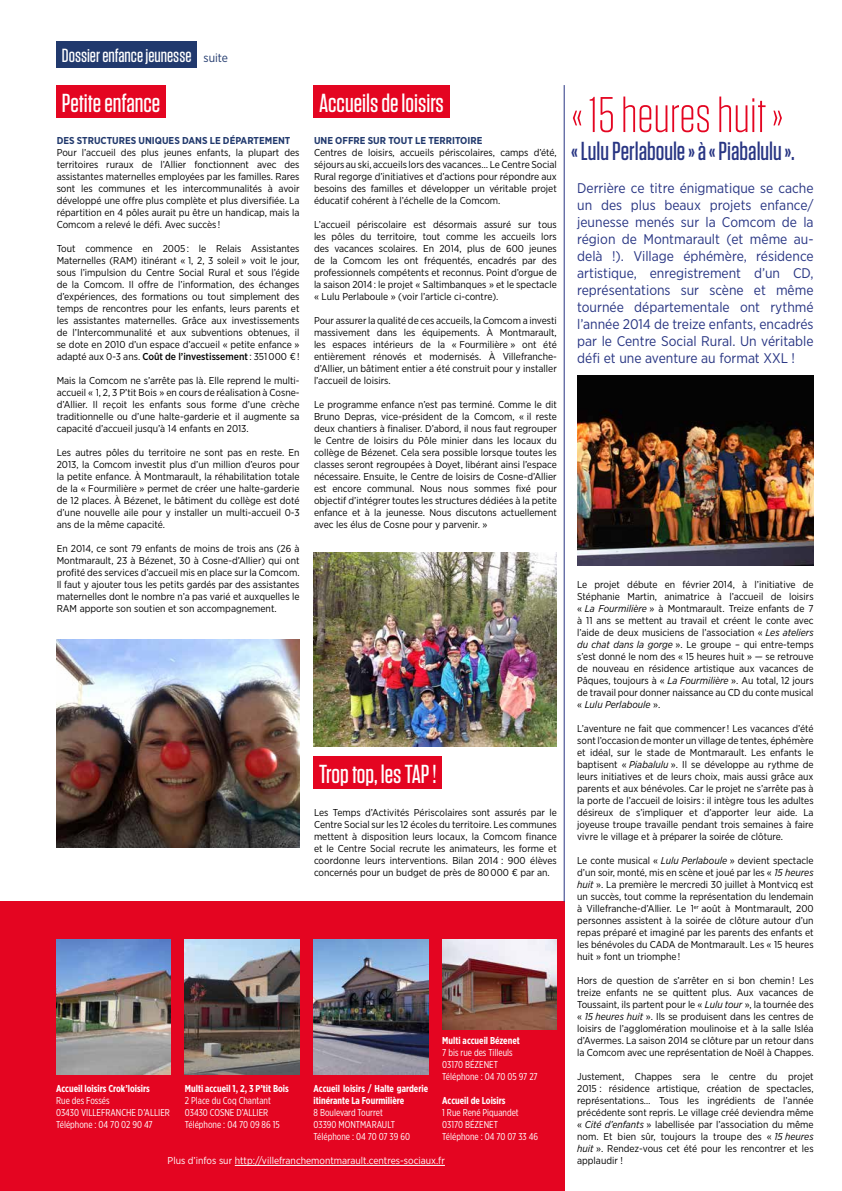
<style>
.page{position:relative;width:842px;height:1191px;background:#fff}
.page>*{position:absolute;margin:0;border:0;box-sizing:border-box;transform-origin:0 0}
.t1{font:300 50px "Tungsten";color:#e40521}
.t2{font:500 26px "Tungsten";color:#fff}
.t3{font:500 26px "Tungsten";color:#283583}
.t4{font:500 19px "Tungsten";color:#fff}
.t5{font:14px/17px "Gotham Narrow";color:#283583;text-align:justify}
.t6{font:12px "Gotham Narrow";color:#21396d}
.t7{font:10px/12px "Gotham Narrow";color:#000;text-align:justify}
.t8{font:10px/12px "Gotham X Narrow";color:#fff}
.t9{font:700 10px/12px "Gotham X Narrow";color:#fff}
.t10{font:700 10px "Gotham Narrow";color:#21396d}
.t11{font:10px "Gotham Narrow";color:#fff}
.s1{font-weight:500}
.s2{font-style:italic}
</style>
<div class="page">
<div style="left:0;top:901px;width:564px;height:290px;background:#e40521"></div>
<div style="left:56px;top:85px;width:110px;height:32px;background:#e40521"></div>
<div style="left:313px;top:85px;width:136px;height:32px;background:#e40521"></div>
<div style="left:313px;top:757px;width:129px;height:32px;background:#e40521"></div>
<div style="left:56px;top:41px;width:141px;height:27px;background:#21396d"></div>
<img style="left:577px;top:375px;width:237px;height:190px">
<img style="left:57px;top:640px;width:243px;height:207px">
<hr style="left:235px;top:1165px;width:210px;height:1px;background:#fff">
<img style="left:57px;top:939px;width:114px;height:135px">
<img style="left:185px;top:939px;width:114px;height:135px">
<img style="left:314px;top:939px;width:114px;height:135px">
<img style="left:442px;top:939px;width:115px;height:90px">
<img style="left:314px;top:553px;width:243px;height:193px">
<hr style="left:564px;top:85px;width:1px;height:816px;background:#283583">
<h3 class="t4" style="left:62px;top:46px;width:131px">Dossier enfance jeunesse</h3>
<p class="t6" style="left:204px;top:51px;width:26px">suite</p>
<h2 class="t2" style="left:62px;top:89px;width:100px">Petite enfance</h2>
<h2 class="t2" style="left:319px;top:89px;width:126px">Accueils de loisirs</h2>
<p class="t10" style="left:57px;top:134px;width:235px">DES STRUCTURES UNIQUES DANS LE DÉPARTEMENT</p>
<p class="t7" style="left:57px;top:146px;width:244px">Pour l’accueil des plus jeunes enfants, la plupart des territoires ruraux de l’Allier fonctionnent avec des assistantes maternelles employées par les familles. Rares sont les communes et les intercommunalités à avoir développé une offre plus complète et plus diversifiée. La répartition en 4 pôles aurait pu être un handicap, mais la Comcom a relevé le défi. Avec succès !</p>
<p class="t7" style="left:57px;top:242px;width:244px">Tout commence en 2005 : le Relais Assistantes Maternelles (RAM) itinérant « 1, 2, 3 soleil » voit le jour, sous l’impulsion du Centre Social Rural et sous l’égide de la Comcom. Il offre de l’information, des échanges d’expériences, des formations ou tout simplement des temps de rencontres pour les enfants, leurs parents et les assistantes maternelles. Grâce aux investissements de l’Intercommunalité et aux subventions obtenues, il se dote en 2010 d’un espace d’accueil « petite enfance » adapté aux 0-3 ans. <span class="s1">Coût de l’investissement</span> : 351 000 € !</p>
<p class="t7" style="left:57px;top:374px;width:244px">Mais la Comcom ne s’arrête pas là. Elle reprend le multi&shy;accueil « 1, 2, 3 P’tit Bois » en cours de réalisation à Cosne&shy;d’Allier. Il reçoit les enfants sous forme d’une crèche traditionnelle ou d’une halte-garderie et il augmente sa capacité d’accueil jusqu’à 14 enfants en 2013.</p>
<p class="t7" style="left:57px;top:446px;width:244px">Les autres pôles du territoire ne sont pas en reste. En 2013, la Comcom investit plus d’un million d’euros pour la petite enfance. À Montmarault, la réhabilitation totale de la « Fourmilière » permet de créer une halte-garderie de 12 places. À Bézenet, le bâtiment du collège est doté d’une nouvelle aile pour y installer un multi-accueil 0-3 ans de la même capacité.</p>
<p class="t7" style="left:57px;top:542px;width:244px">En 2014, ce sont 79 enfants de moins de trois ans (26 à Montmarault, 23 à Bézenet, 30 à Cosne-d’Allier) qui ont profité des services d’accueil mis en place sur la Comcom.<br>Il faut y ajouter tous les petits gardés par des assistantes maternelles dont le nombre n’a pas varié et auxquelles le RAM apporte son soutien et son accompagnement.</p>
<p class="t10" style="left:314px;top:134px;width:170px">UNE OFFRE SUR TOUT LE TERRITOIRE</p>
<p class="t7" style="left:314px;top:146px;width:244px">Centres de loisirs, accueils périscolaires, camps d’été, séjours au ski, accueils lors des vacances… Le Centre Social Rural regorge d’initiatives et d’actions pour répondre aux besoins des familles et développer un véritable projet éducatif cohérent à l’échelle de la Comcom.</p>
<p class="t7" style="left:314px;top:218px;width:244px">L’accueil périscolaire est désormais assuré sur tous les pôles du territoire, tout comme les accueils lors des vacances scolaires. En 2014, plus de 600 jeunes de la Comcom les ont fréquentés, encadrés par des professionnels compétents et reconnus. Point d’orgue de la saison 2014 : le projet « Saltimbanques » et le spectacle « Lulu Perlaboule » (voir l’article ci-contre).</p>
<p class="t7" style="left:314px;top:314px;width:244px">Pour assurer la qualité de ces accueils, la Comcom a investi massivement dans les équipements. À Montmarault, les espaces intérieurs de la « Fourmilière » ont été entièrement rénovés et modernisés. À Villefranche&shy;d’Allier, un bâtiment entier a été construit pour y installer l’accueil de loisirs.</p>
<p class="t7" style="left:314px;top:398px;width:244px">Le programme enfance n’est pas terminé. Comme le dit Bruno Depras, vice-président de la Comcom, « il reste deux chantiers à finaliser. D’abord, il nous faut regrouper le Centre de loisirs du Pôle minier dans les locaux du collège de Bézenet. Cela sera possible lorsque toutes les classes seront regroupées à Doyet, libérant ainsi l’espace nécessaire. Ensuite, le Centre de loisirs de Cosne-d’Allier est encore communal. Nous nous sommes fixé pour objectif d’intégrer toutes les structures dédiées à la petite enfance et à la jeunesse. Nous discutons actuellement avec les élus de Cosne pour y parvenir. »</p>
<h2 class="t2" style="left:319px;top:760px;width:119px">Trop top, les TAP !</h2>
<p class="t7" style="left:314px;top:806px;width:244px">Les Temps d’Activités Périscolaires sont assurés par le Centre Social sur les 12 écoles du territoire. Les communes mettent à disposition leurs locaux, la Comcom finance et le Centre Social recrute les animateurs, les forme et coordonne leurs interventions. Bilan 2014 : 900 élèves concernés pour un budget de près de 80 000 € par an.</p>
<p class="t9" style="left:442px;top:1034px;width:79px">Multi accueil Bézenet</p>
<p class="t8" style="left:442px;top:1046px;width:97px">7 bis rue des Tilleuls<br>03170 BÉZENET<br>Téléphone : 04 70 05 97 27</p>
<p class="t9" style="left:442px;top:1094px;width:65px">Accueil de Loisirs</p>
<p class="t8" style="left:442px;top:1106px;width:97px">1 Rue René Piquandet<br>03170 BÉZENET<br>Téléphone : 04 70 07 33 46</p>
<p class="t9" style="left:314px;top:1082px;width:116px">Accueil loisirs / Halte garderie itinérante La Fourmilière</p>
<p class="t8" style="left:314px;top:1106px;width:98px">8 Boulevard Tourret<br>03390 MONTMARAULT<br>Téléphone : 04 70 07 39 60</p>
<p class="t11" style="left:168px;top:1154px;width:279px">Plus d’infos sur http://villefranchemontmarault.centres-sociaux.fr</p>
<p class="t9" style="left:56px;top:1082px;width:95px">Accueil loisirs Crok’loisirs</p>
<p class="t8" style="left:56px;top:1094px;width:115px">Rue des Fossés<br>03430 VILLEFRANCHE D’ALLIER<br>Téléphone : 04 70 02 90 47</p>
<p class="t9" style="left:185px;top:1082px;width:105px">Multi accueil 1, 2, 3 P’tit Bois</p>
<p class="t8" style="left:185px;top:1094px;width:96px">2 Place du Coq Chantant<br>03430 COSNE D’ALLIER<br>Téléphone : 04 70 09 86 15</p>
<h1 class="t1" style="left:571px;top:89px;width:213px">« 15 heures huit »</h1>
<h2 class="t3" style="left:571px;top:138px;width:225px">« Lulu Perlaboule » à « Piabalulu ».</h2>
<p class="t5" style="left:577px;top:179px;width:238px">Derrière ce titre énigmatique se cache un des plus beaux projets enfance/ jeunesse menés sur la Comcom de la région de Montmarault (et même au&shy;delà !). Village éphémère, résidence artistique, enregistrement d’un CD, représentations sur scène et même tournée départementale ont rythmé l’année 2014 de treize enfants, encadrés par le Centre Social Rural. Un véritable défi et une aventure au format XXL !</p>
<p class="t7" style="left:577px;top:578px;width:238px">Le projet débute en février 2014, à l’initiative de Stéphanie Martin, animatrice à l’accueil de loisirs « <span class="s2">La Fourmilière</span> » à Montmarault. Treize enfants de 7 à 11 ans se mettent au travail et créent le conte avec l’aide de deux musiciens de l’association « <span class="s2">Les ateliers du chat dans la gorge</span> ». Le groupe – qui entre-temps s’est donné le nom des « 15 heures huit » — se retrouve de nouveau en résidence artistique aux vacances de Pâques, toujours à « <span class="s2">La Fourmilière</span> ». Au total, 12 jours de travail pour donner naissance au CD du conte musical « <span class="s2">Lulu Perlaboule</span> ».</p>
<p class="t7" style="left:577px;top:722px;width:238px">L’aventure ne fait que commencer ! Les vacances d’été sont l’occasion de monter un village de tentes, éphémère et idéal, sur le stade de Montmarault. Les enfants le baptisent « <span class="s2">Piabalulu</span> ». Il se développe au rythme de leurs initiatives et de leurs choix, mais aussi grâce aux parents et aux bénévoles. Car le projet ne s’arrête pas à la porte de l’accueil de loisirs : il intègre tous les adultes désireux de s’impliquer et d’apporter leur aide. La joyeuse troupe travaille pendant trois semaines à faire vivre le village et à préparer la soirée de clôture.</p>
<p class="t7" style="left:577px;top:854px;width:238px">Le conte musical « <span class="s2">Lulu Perlaboule</span> » devient spectacle d’un soir, monté, mis en scène et joué par les « <span class="s2">15 heures huit</span> ». La première le mercredi 30 juillet à Montvicq est un succès, tout comme la représentation du lendemain à Villefranche-d’Allier. Le 1<sup>er</sup> août à Montmarault, 200 personnes assistent à la soirée de clôture autour d’un repas préparé et imaginé par les parents des enfants et les bénévoles du CADA de Montmarault. Les « 15 heures huit » font un triomphe !</p>
<p class="t7" style="left:577px;top:974px;width:238px">Hors de question de s’arrêter en si bon chemin ! Les treize enfants ne se quittent plus. Aux vacances de Toussaint, ils partent pour le « <span class="s2">Lulu tour</span> », la tournée des « <span class="s2">15 heures huit</span> ». Ils se produisent dans les centres de loisirs de l’agglomération moulinoise et à la salle Isléa d’Avermes. La saison 2014 se clôture par un retour dans la Comcom avec une représentation de Noël à Chappes.</p>
<p class="t7" style="left:577px;top:1070px;width:238px">Justement, Chappes sera le centre du projet 2015 : résidence artistique, création de spectacles, représentations… Tous les ingrédients de l’année précédente sont repris. Le village créé deviendra même « <span class="s2">Cité d’enfants</span> » labellisée par l’association du même nom. Et bien sûr, toujours la troupe des « <span class="s2">15 heures huit</span> ». Rendez-vous cet été pour les rencontrer et les applaudir !</p>
</div>
